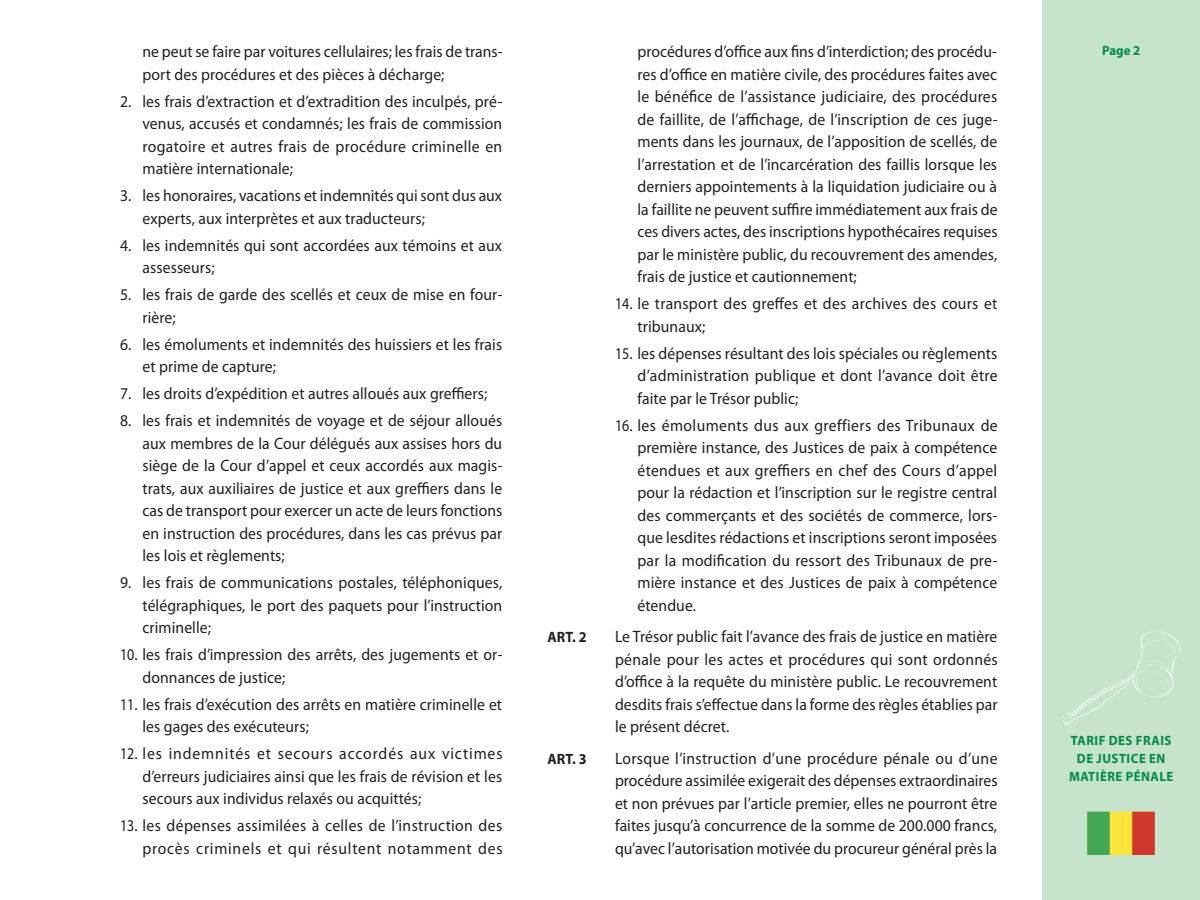
<style>
.page{position:relative;width:1200px;height:900px;background:#fff}
.page>*{position:absolute;margin:0;border:0;box-sizing:border-box;transform-origin:0 0}
.t1{font:16.5px/22.5px "Myriad Pro";letter-spacing:.005em;color:#231f20;text-align:justify;scale:.95 1}
.t2{font:16.5px/22.5px "Myriad Pro";letter-spacing:.005em;color:#231f20;scale:.85 1}
.t3{font:700 15px "Myriad Pro";letter-spacing:.005em;color:#231f20;scale:.95 1}
.t4{font:700 13.5px/18px "Myriad Pro";letter-spacing:.04em;color:#008b43;text-align:center;scale:.95 1}
</style>
<div class="page">
<div style="left:1042px;top:0;width:158px;height:900px;background:#c6e4cc"></div>
<svg style="left:1087px;top:812px;width:68px;height:43px"></svg>
<svg style="left:1062px;top:631px;width:118px;height:94px"></svg>
<p class="t1" style="left:142px;top:41px;width:380px">ne peut se faire par voitures cellulaires; les frais de trans-</p>
<p class="t4" style="left:1102px;top:42px;width:42px">Page 2</p>
<p class="t1" style="left:142px;top:63px;width:319px">port des procédures et des pièces à décharge;</p>
<p class="t1" style="left:142px;top:90px;width:380px;text-indent:-22px">2. les frais d’extraction et d’extradition des inculpés, pré&shy;venus, accusés et condamnés; les frais de commission rogatoire et autres frais de procédure criminelle en matière internationale;</p>
<p class="t1" style="left:142px;top:185px;width:380px;text-indent:-22px">3. les honoraires, vacations et indemnités qui sont dus aux experts, aux interprètes et aux traducteurs;</p>
<p class="t1" style="left:142px;top:234px;width:380px;text-indent:-22px">4. les indemnités qui sont accordées aux témoins et aux assesseurs;</p>
<p class="t1" style="left:142px;top:284px;width:380px;text-indent:-22px">5. les frais de garde des scellés et ceux de mise en four&shy;rière;</p>
<p class="t1" style="left:142px;top:333px;width:380px;text-indent:-22px">6. les émoluments et indemnités des huissiers et les frais et prime de capture;</p>
<p class="t1" style="left:120px;top:383px;width:388px">7. les droits d’expédition et autres alloués aux greffiers;</p>
<p class="t1" style="left:142px;top:410px;width:380px;text-indent:-22px">8. les frais et indemnités de voyage et de séjour alloués aux membres de la Cour délégués aux assises hors du siège de la Cour d’appel et ceux accordés aux magis&shy;trats, aux auxiliaires de justice et aux greffiers dans le cas de transport pour exercer un acte de leurs fonctions en instruction des procédures, dans les cas prévus par les lois et règlements;</p>
<p class="t1" style="left:142px;top:572px;width:380px;text-indent:-22px">9. les frais de communications postales, téléphoniques, télégraphiques, le port des paquets pour l’instruction criminelle;</p>
<p class="t2" style="left:142px;top:644px;width:425px;text-indent:-22px">10. les frais d’impression des arrêts, des jugements et or&shy;donnances de justice;</p>
<p class="t2" style="left:142px;top:693px;width:425px;text-indent:-22px">11. les frais d’exécution des arrêts en matière criminelle et les gages des exécuteurs;</p>
<p class="t2" style="left:142px;top:743px;width:425px;text-align:justify;text-indent:-22px">12. les indemnités et secours accordés aux victimes d’erreurs judiciaires ainsi que les frais de révision et les secours aux individus relaxés ou acquittés;</p>
<p class="t2" style="left:120px;top:815px;width:452px;text-align:right">13. les dépenses assimilées à celles de l’instruction des procès criminels et qui résultent notamment des</p>
<p class="t1" style="left:638px;top:41px;width:381px">procédures d’office aux fins d’interdiction; des procédu&shy;res d’office en matière civile, des procédures faites avec le bénéfice de l’assistance judiciaire, des procédures de faillite, de l’affichage, de l’inscription de ces juge&shy;ments dans les journaux, de l’apposition de scellés, de l’arrestation et de l’incarcération des faillis lorsque les derniers appointements à la liquidation judiciaire ou à la faillite ne peuvent suffire immédiatement aux frais de ces divers actes, des inscriptions hypothécaires requises par le ministère public, du recouvrement des amendes, frais de justice et cautionnement;</p>
<p class="t2" style="left:638px;top:293px;width:425px;text-indent:-22px">14. le transport des greffes et des archives des cours et tribunaux;</p>
<p class="t2" style="left:638px;top:342px;width:425px;text-align:justify;text-indent:-22px">15. les dépenses résultant des lois spéciales ou règlements d’administration publique et dont l’avance doit être faite par le Trésor public;</p>
<p class="t2" style="left:638px;top:414px;width:425px;text-align:justify;text-indent:-22px">16. les émoluments dus aux greffiers des Tribunaux de première instance, des Justices de paix à compétence étendues et aux greffiers en chef des Cours d’appel pour la rédaction et l’inscription sur le registre central des commerçants et des sociétés de commerce, lors&shy;que lesdites rédactions et inscriptions seront imposées par la modification du ressort des Tribunaux de pre&shy;mière instance et des Justices de paix à compétence étendue.</p>
<p class="t3" style="left:548px;top:629px;width:43px">ART. 2</p>
<p class="t1" style="left:615px;top:626px;width:404px">Le Trésor public fait l’avance des frais de justice en matière pénale pour les actes et procédures qui sont ordonnés d’office à la requête du ministère public. Le recouvrement desdits frais s’effectue dans la forme des règles établies par le présent décret.</p>
<p class="t3" style="left:548px;top:750px;width:43px">ART. 3</p>
<p class="t1" style="left:615px;top:747px;width:404px">Lorsque l’instruction d’une procédure pénale ou d’une procédure assimilée exigerait des dépenses extraordinaires et non prévues par l’article premier, elles ne pourront être faites jusqu’à concurrence de la somme de 200.000 francs, qu’avec l’autorisation motivée du procureur général près la</p>
<p class="t4" style="left:1069px;top:732px;width:111px">TARIF DES FRAIS<br>DE JUSTICE EN<br>MATIÈRE PÉNALE</p>
</div>
